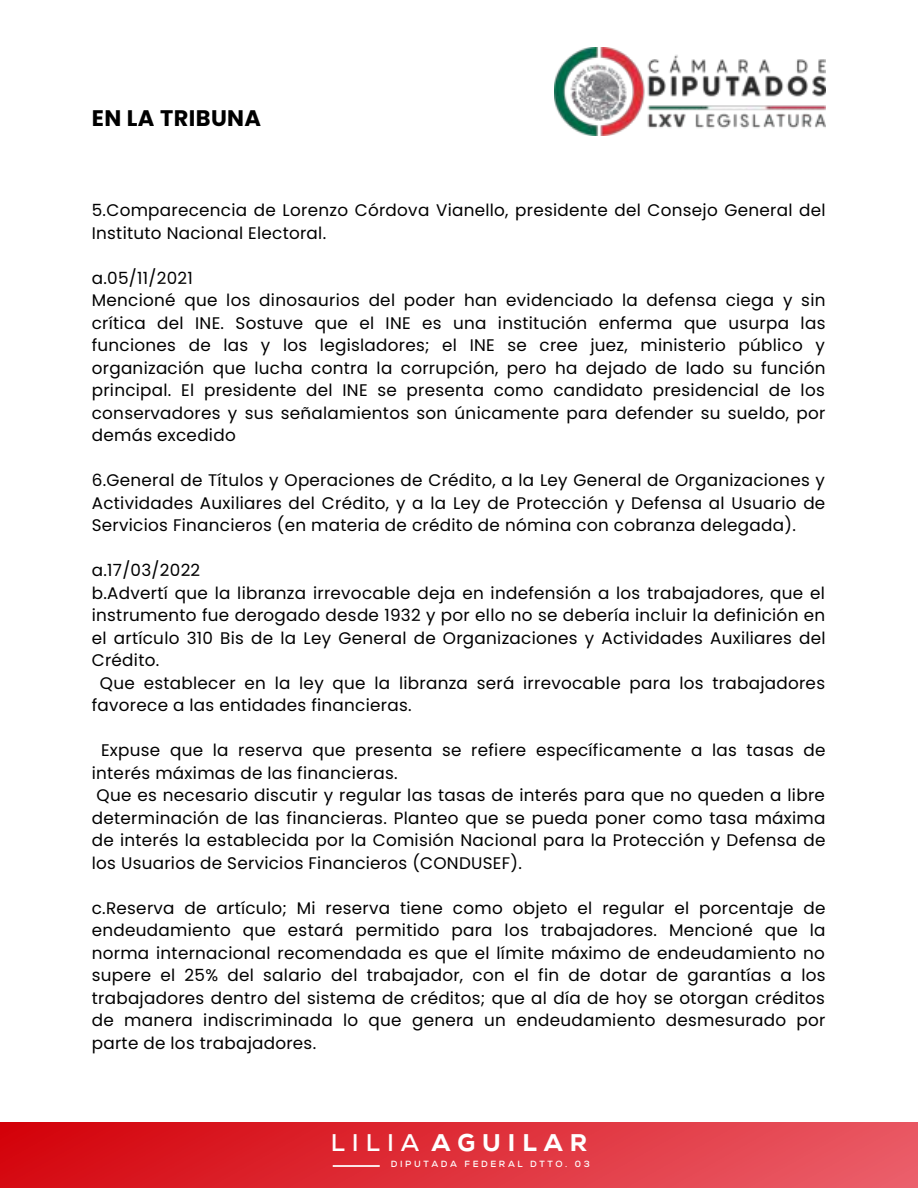
<style>
.page{position:relative;width:918px;height:1188px;background:#fff}
.page>*{position:absolute;margin:0;border:0;box-sizing:border-box;transform-origin:0 0}
.t1{font:800 24.15px "Nexa";letter-spacing:.29em;color:#fff}
.t2{font:700 22.5px "Poppins";letter-spacing:.015em;color:#000}
.t3{font:16.8px/22.5px "Poppins";letter-spacing:.015em;color:#000}
.t4{font:700 9px "Nexa";letter-spacing:.29em;color:#fff}
.s1{font-weight:700}
</style>
<div class="page">
<div style="left:1px;top:1123px;width:916px;height:65px;background:linear-gradient(to right,#d4050d,#ea5b67)"></div>
<hr style="left:333px;top:1165px;width:47px;height:2px;background:#fff">
<img style="left:555px;top:48px;width:271px;height:87px">
<h2 class="t2" style="left:92px;top:105px;width:171px">EN LA TRIBUNA</h2>
<p class="t3" style="left:92px;top:199px;width:735px">5.Comparecencia de Lorenzo Córdova Vianello, presidente del Consejo General del<br>Instituto Nacional Electoral.</p>
<p class="t3" style="left:92px;top:267px;width:735px">a.05/11/2021<br>Mencioné que los dinosaurios del poder han evidenciado la defensa ciega y sin crítica del INE. Sostuve que el INE es una institución enferma que usurpa las funciones de las y los legisladores; el INE se cree juez, ministerio público y organización que lucha contra la corrupción, pero ha dejado de lado su función principal. El presidente del INE se presenta como candidato presidencial de los conservadores y sus señalamientos son únicamente para defender su sueldo, por demás excedido</p>
<p class="t3" style="left:92px;top:469px;width:735px;text-align:justify">6.General de Títulos y Operaciones de Crédito, a la Ley General de Organizaciones y Actividades Auxiliares del Crédito, y a la Ley de Protección y Defensa al Usuario de Servicios Financieros (en materia de crédito de nómina con cobranza delegada).</p>
<p class="t3" style="left:92px;top:559px;width:110px">a.17/03/2022</p>
<p class="t3" style="left:92px;top:582px;width:735px">b.Advertí que la libranza irrevocable deja en indefensión a los trabajadores, que el</p>
<p class="t3" style="left:92px;top:604px;width:735px">instrumento fue derogado desde 1932 y por ello no se debería incluir la definición en</p>
<p class="t3" style="left:92px;top:627px;width:735px">el artículo 310 Bis de la Ley General de Organizaciones y Actividades Auxiliares del</p>
<p class="t3" style="left:92px;top:649px;width:69px">Crédito.</p>
<p class="t3" style="left:100px;top:672px;width:727px">Que establecer en la ley que la libranza será irrevocable para los trabajadores</p>
<p class="t3" style="left:92px;top:694px;width:321px">favorece a las entidades financieras.</p>
<p class="t3" style="left:92px;top:739px;width:735px;text-indent:9px">Expuse que la reserva que presenta se refiere específicamente a las tasas de interés máximas de las financieras.<br>Que es necesario discutir y regular las tasas de interés para que no queden a libre determinación de las financieras. Planteo que se pueda poner como tasa máxima de interés la establecida por la Comisión Nacional para la Protección y Defensa de los Usuarios de Servicios Financieros (CONDUSEF).</p>
<p class="t3" style="left:92px;top:897px;width:735px;text-align:justify">c.Reserva de artículo; Mi reserva tiene como objeto el regular el porcentaje de endeudamiento que estará permitido para los trabajadores. Mencioné que la norma internacional recomendada es que el límite máximo de endeudamiento no supere el 25% del salario del trabajador, con el fin de dotar de garantías a los trabajadores dentro del sistema de créditos; que al día de hoy se otorgan créditos de manera indiscriminada lo que genera un endeudamiento desmesurado por parte de los trabajadores.</p>
<h1 class="t1" style="left:331px;top:1127px;width:258px"><span class="s1">LILIA</span> AGUILAR</h1>
<p class="t4" style="left:391px;top:1158px;width:200px">DIPUTADA FEDERAL DTTO. 03</p>
</div>
